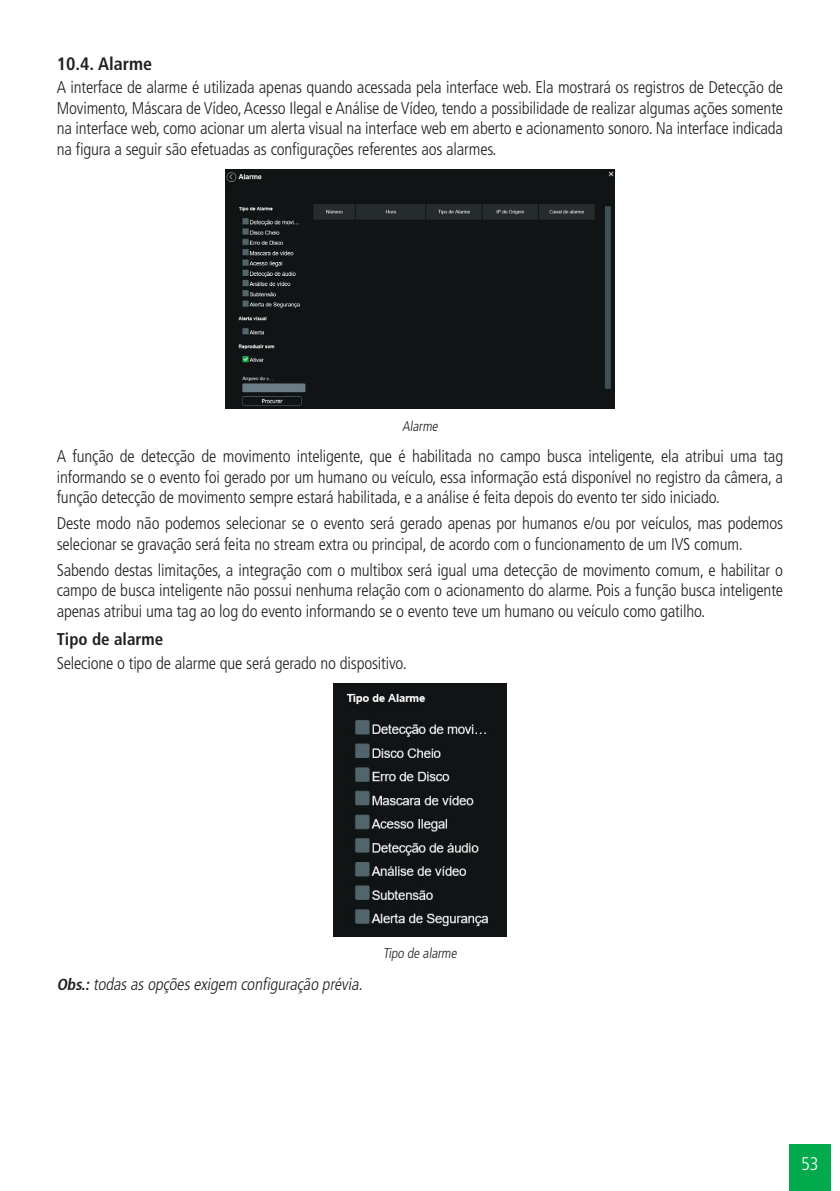
<style>
.page{position:relative;width:840px;height:1191px;background:#fff}
.page>*{position:absolute;margin:0;border:0;box-sizing:border-box;transform-origin:0 0}
.t1{font:300 condensed 18.2px "Frutiger LT Std";color:#fff}
.t2{font:700 condensed 18px "Frutiger LT Std";color:#231f20}
._0__Corpo_de_texto{font:300 condensed 17px/20.4px "Frutiger LT Std";letter-spacing:-.01em;color:#231f20;text-align:justify}
._0__Corpo_de_texto-2{font:italic 300 condensed 17px "Frutiger LT Std";color:#231f20}
._3__Titulo_3{font:700 condensed 17px "Frutiger LT Std";color:#231f20}
._7__Legenda{font:300 condensed 14px "Frutiger LT Std";color:#231f20}
.s1{font-weight:700;font-size:16px}
</style>
<div class="page">
<div style="left:788px;top:1144px;width:42px;height:47px;background:#03aa4b"></div>
<img style="left:225px;top:169px;width:389px;height:239px">
<img style="left:333px;top:683px;width:173px;height:253px">
<p class="t2" style="left:57px;top:53px;width:97px">10.4. Alarme</p>
<p class="_0__Corpo_de_texto" style="left:57px;top:78px;width:727px">A interface de alarme é utilizada apenas quando acessada pela interface web. Ela mostrará os registros de Detecção de Movimento, Máscara de Vídeo, Acesso Ilegal e Análise de Vídeo, tendo a possibilidade de realizar algumas ações somente na interface web, como acionar um alerta visual na interface web em aberto e acionamento sonoro. Na interface indicada na figura a seguir são efetuadas as configurações referentes aos alarmes.</p>
<p class="_7__Legenda" style="left:402px;top:418px;width:39px">Alarme</p>
<p class="_0__Corpo_de_texto" style="left:57px;top:446px;width:727px">A função de detecção de movimento inteligente, que é habilitada no campo busca inteligente, ela atribui uma tag informando se o evento foi gerado por um humano ou veículo, essa informação está disponível no registro da câmera, a função detecção de movimento sempre estará habilitada, e a análise é feita depois do evento ter sido iniciado.</p>
<p class="_0__Corpo_de_texto" style="left:57px;top:513px;width:727px">Deste modo não podemos selecionar se o evento será gerado apenas por humanos e/ou por veículos, mas podemos selecionar se gravação será feita no stream extra ou principal, de acordo com o funcionamento de um IVS comum.</p>
<p class="_0__Corpo_de_texto" style="left:57px;top:560px;width:727px">Sabendo destas limitações, a integração com o multibox será igual uma detecção de movimento comum, e habilitar o campo de busca inteligente não possui nenhuma relação com o acionamento do alarme. Pois a função busca inteligente apenas atribui uma tag ao log do evento informando se o evento teve um humano ou veículo como gatilho.</p>
<p class="_3__Titulo_3" style="left:57px;top:629px;width:108px">Tipo de alarme</p>
<p class="_0__Corpo_de_texto" style="left:57px;top:653px;width:351px">Selecione o tipo de alarme que será gerado no dispositivo.</p>
<p class="_0__Corpo_de_texto-2" style="left:57px;top:974px;width:310px"><span class="s1">Obs.:</span>todasasopçõesexigem configuração prévia.</p>
<p class="_7__Legenda" style="left:383px;top:945px;width:77px">Tipo de alarme</p>
<p class="t1" style="left:800px;top:1153px;width:19px">53</p>
</div>
